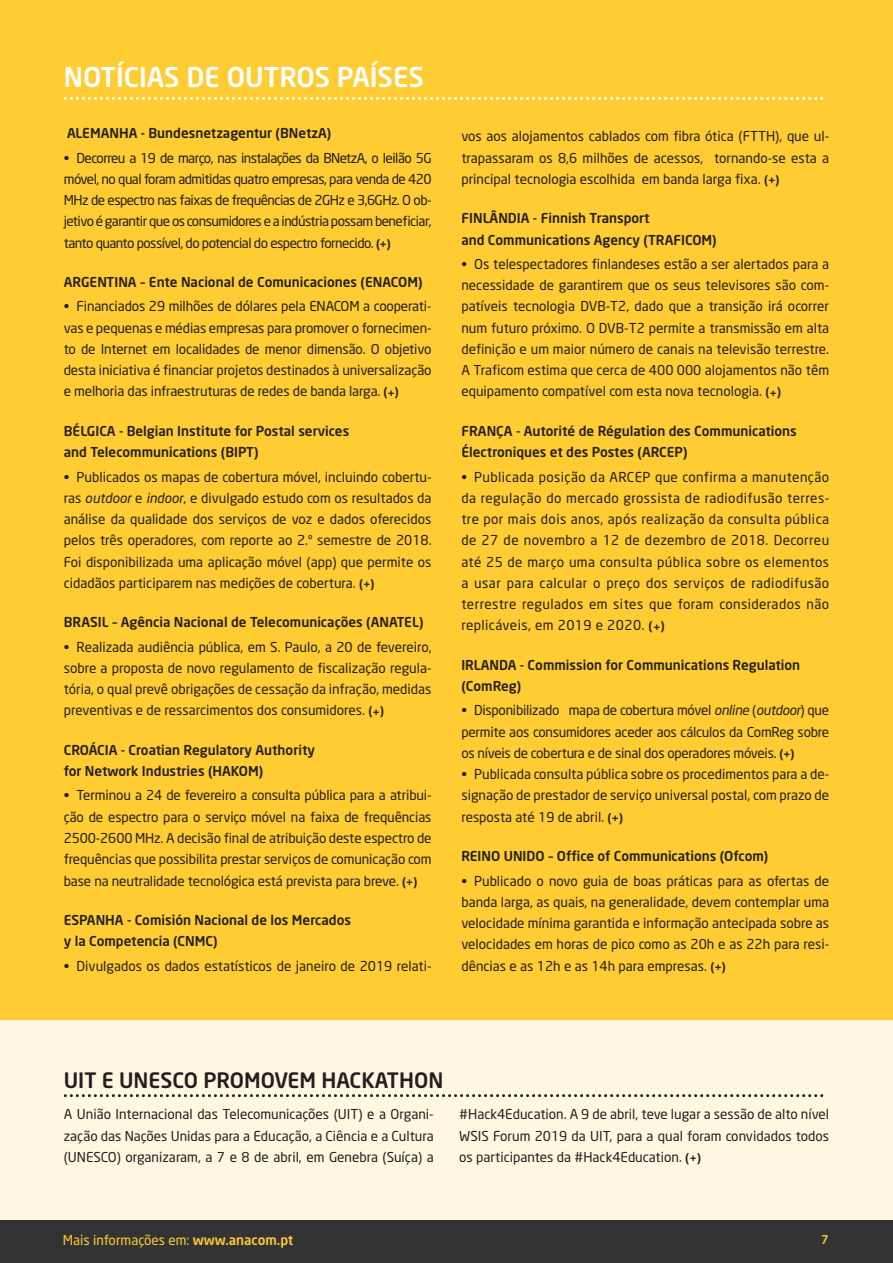
<style>
.page{position:relative;width:893px;height:1263px;background:#fff}
.page>*{position:absolute;margin:0;border:0;box-sizing:border-box;transform-origin:0 0}
.TÍTULOS_GRANDES{font:500 27px "Neo Sans";color:#fff}
.TÍTULOS_PEQUENOS{font:500 21px "Neo Sans";color:#231f20}
.Texto{font:13.5px/21.3px "Neo Sans";color:#231f20;text-align:justify}
.SUBTÍTULO{font:500 13.5px/21.3px "Neo Sans";color:#231f20}
.t1{font:13.5px "Neo Sans";color:#fc3}
.t2{font:500 12px "Neo Sans";color:#fc3}
.s1{font-weight:500;font-size:12px}
.s2{font-style:italic}
.s3{font-weight:500}
</style>
<div class="page">
<div style="left:0;top:0;width:893px;height:1020px;background:#fc3"></div>
<svg style="left:65px;top:97px;width:759px;height:3px"></svg>
<div style="left:0;top:1020px;width:893px;height:243px;background:#fff7e0"></div>
<svg style="left:65px;top:1094px;width:759px;height:3px"></svg>
<div style="left:0;top:1220px;width:893px;height:43px;background:#333"></div>
<p class="TÍTULOS_GRANDES" style="left:64px;top:60px;width:362px">NOTÍCIAS DE OUTROS PAÍSES</p>
<p class="SUBTÍTULO" style="left:67px;top:122px;width:266px">ALEMANHA - Bundesnetzagentur (BNetzA)</p>
<p class="Texto" style="left:64px;top:147px;width:369px">• Decorreu a 19 de março, nas instalações da BNetzA, o leilão 5G móvel, no qual foram admitidas quatro empresas, para venda de 420<br>MHz de espectro nas faixas de frequências de 2GHz e 3,6GHz. O ob&shy;jetivo é garantir que os consumidores e a indústria possam beneficiar, tanto quanto possível, do potencial do espectro fornecido. <span class="s1">(</span><sub>+</sub><span class="s1">)</span></p>
<p class="SUBTÍTULO" style="left:64px;top:271px;width:360px">ARGENTINA – Ente Nacional de Comunicaciones (ENACOM)</p>
<p class="Texto" style="left:64px;top:296px;width:369px">• Financiados 29 milhões de dólares pela ENACOM a cooperati&shy;vas e pequenas e médias empresas para promover o fornecimen&shy;to de Internet em localidades de menor dimensão. O objetivo desta iniciativa é financiar projetos destinados à universalização e melhoria das infraestruturas de redes de banda larga. <span class="s1">(</span><sub>+</sub><span class="s1">)</span></p>
<p class="SUBTÍTULO" style="left:64px;top:420px;width:287px">BÉLGICA - Belgian Institute for Postal services and Telecommunications (BIPT)</p>
<p class="Texto" style="left:64px;top:466px;width:369px">• Publicados os mapas de cobertura móvel, incluindo cobertu&shy;ras <span class="s2">outdoor</span> e <span class="s2">indoor</span>, e divulgado estudo com os resultados da análise da qualidade dos serviços de voz e dados oferecidos pelos três operadores, com reporte ao 2.º semestre de 2018.<br>Foi disponibilizada uma aplicação móvel (app) que permite os cidadãos participarem nas medições de cobertura. <span class="s1">(</span><sub>+</sub><span class="s1">)</span></p>
<p class="SUBTÍTULO" style="left:64px;top:611px;width:361px">BRASIL – Agência Nacional de Telecomunicações (ANATEL)</p>
<p class="Texto" style="left:64px;top:636px;width:369px">• Realizada audiência pública, em S. Paulo, a 20 de fevereiro, sobre a proposta de novo regulamento de fiscalização regula&shy;tória, o qual prevê obrigações de cessação da infração, medidas preventivas e de ressarcimentos dos consumidores. <span class="s1">(</span><sub>+</sub><span class="s1">)</span></p>
<p class="SUBTÍTULO" style="left:64px;top:739px;width:253px">CROÁCIA - Croatian Regulatory Authority for Network Industries (HAKOM)</p>
<p class="Texto" style="left:64px;top:785px;width:369px">• Terminou a 24 de fevereiro a consulta pública para a atribui&shy;ção de espectro para o serviço móvel na faixa de frequências 2500-2600 MHz. A decisão final de atribuição deste espectro de frequências que possibilita prestar serviços de comunicação com base na neutralidade tecnológica está prevista para breve. <span class="s1">(</span><sub>+</sub><span class="s1">)</span></p>
<p class="SUBTÍTULO" style="left:64px;top:909px;width:289px">ESPANHA - Comisión Nacional de los Mercados y la Competencia (CNMC)</p>
<p class="Texto" style="left:64px;top:955px;width:369px">• Divulgados os dados estatísticos de janeiro de 2019 relati-</p>
<p class="Texto" style="left:461px;top:126px;width:369px">vos aos alojamentos cablados com fibra ótica (FTTH), que ul&shy;trapassaram os 8,6 milhões de acessos, tornando-se esta a principal tecnologia escolhida em banda larga fixa. <span class="s1">(</span><sub>+</sub><span class="s1">)</span></p>
<p class="SUBTÍTULO" style="left:461px;top:207px;width:257px">FINLÂNDIA - Finnish Transport<br>and Communications Agency (TRAFICOM)</p>
<p class="Texto" style="left:461px;top:253px;width:369px">• Os telespectadores finlandeses estão a ser alertados para a necessidade de garantirem que os seus televisores são com&shy;patíveis tecnologia DVB-T2, dado que a transição irá ocorrer num futuro próximo. O DVB-T2 permite a transmissão em alta definição e um maior número de canais na televisão terrestre.<br>A Traficom estima que cerca de 400 000 alojamentos não têm equipamento compatível com esta nova tecnologia. <span class="s1">(</span><sub>+</sub><span class="s1">)</span></p>
<p class="SUBTÍTULO" style="left:461px;top:420px;width:337px">FRANÇA - Autorité de Régulation des Communications<br>Électroniques et des Postes (ARCEP)</p>
<p class="Texto" style="left:461px;top:466px;width:369px">• Publicada posição da ARCEP que confirma a manutenção da regulação do mercado grossista de radiodifusão terres&shy;tre por mais dois anos, após realização da consulta pública de 27 de novembro a 12 de dezembro de 2018. Decorreu até 25 de março uma consulta pública sobre os elementos a usar para calcular o preço dos serviços de radiodifusão terrestre regulados em sites que foram considerados não replicáveis, em 2019 e 2020. <span class="s1">(</span><sub>+</sub><span class="s1">)</span></p>
<p class="SUBTÍTULO" style="left:461px;top:654px;width:340px">IRLANDA - Commission for Communications Regulation (ComReg)</p>
<p class="Texto" style="left:461px;top:700px;width:369px">• Disponibilizado mapa de cobertura móvel <span class="s2">online</span> (<span class="s2">outdoor</span>) que permite aos consumidores aceder aos cálculos da ComReg sobre os níveis de cobertura e de sinal dos operadores móveis. <span class="s1">(</span><sub>+</sub><span class="s1">)</span></p>
<p class="Texto" style="left:461px;top:763px;width:369px">• Publicada consulta pública sobre os procedimentos para a de&shy;signação de prestador de serviço universal postal, com prazo de resposta até 19 de abril. <span class="s1">(</span><sub>+</sub><span class="s1">)</span></p>
<p class="SUBTÍTULO" style="left:461px;top:845px;width:309px">REINO UNIDO – Office of Communications (Ofcom)</p>
<p class="Texto" style="left:461px;top:870px;width:369px">• Publicado o novo guia de boas práticas para as ofertas de banda larga, as quais, na generalidade, devem contemplar uma velocidade mínima garantida e informação antecipada sobre as velocidades em horas de pico como as 20h e as 22h para resi&shy;dências e as 12h e as 14h para empresas. <span class="s1">(</span><sub>+</sub><span class="s1">)</span></p>
<p class="TÍTULOS_PEQUENOS" style="left:64px;top:1067px;width:381px">UIT E UNESCO PROMOVEM HACKATHON</p>
<p class="Texto" style="left:64px;top:1103px;width:371px">A União Internacional das Telecomunicações (UIT) e a Organi&shy;zação das Nações Unidas para a Educação, a Ciência e a Cultura (UNESCO) organizaram, a 7 e 8 de abril, em Genebra (Suíça) a</p>
<p class="Texto" style="left:459px;top:1103px;width:371px">#Hack4Education. A 9 de abril, teve lugar a sessão de alto nível WSIS Forum 2019 da UIT, para a qual foram convidados todos os participantes da #Hack4Education. <span class="s1">(</span><sub>+</sub><span class="s1">)</span></p>
<p class="t1" style="left:63px;top:1231px;width:232px">Mais informações em: <span class="s3">www.anacom.pt</span></p>
<p class="t2" style="left:821px;top:1232px;width:9px">7</p>
</div>
